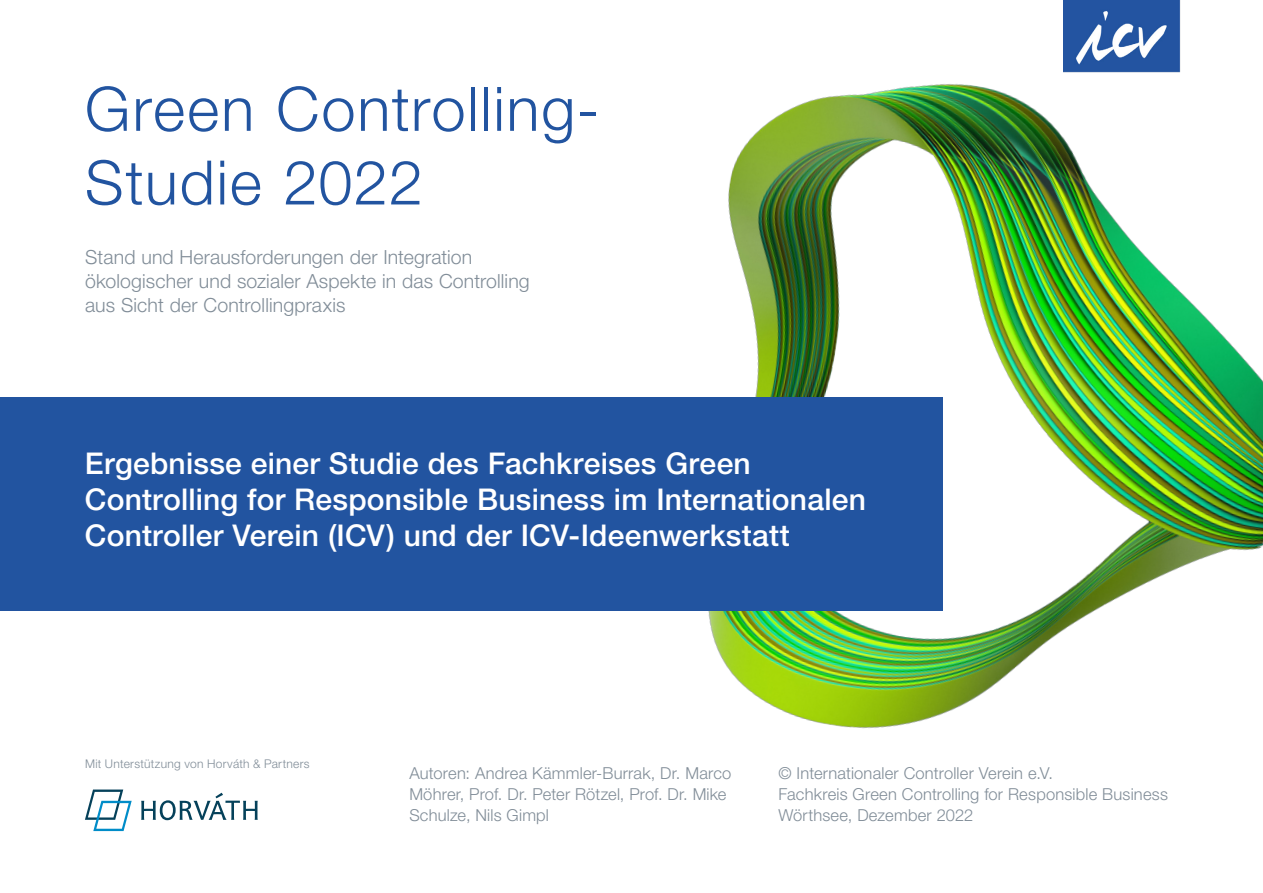
<style>
.page{position:relative;width:1263px;height:893px;background:#fff}
.page>*{position:absolute;margin:0;border:0;box-sizing:border-box;transform-origin:0 0}
.t1{font:300 61.35px/73.7px "Helvetica Neue LT Std";letter-spacing:.03em;color:#2254a0}
.t2{font:500 30px/36px "Helvetica Neue LT Pro";letter-spacing:.005em;color:#fff}
.t3{font:300 19.5px/24px "Helvetica Neue LT Pro";letter-spacing:.01em;color:#818d98}
.t4{font:300 16.5px/21px "Helvetica Neue LT Pro";letter-spacing:.01em;color:#818d98}
.t5{font:300 12px "Helvetica Neue LT Pro";letter-spacing:.025em;color:#818d98}
</style>
<div class="page">
<div style="left:1063px;top:0;width:118px;height:25px;background:#2354a1"></div>
<img style="left:708px;top:25px;width:555px;height:704px">
<svg style="left:141px;top:793px;width:117px;height:27px"></svg>
<svg style="left:85px;top:789px;width:47px;height:42px"></svg>
<div style="left:0;top:397px;width:942px;height:214px;background:#2254a0"></div>
<h1 class="t1" style="left:85px;top:71px;width:516px">Green Controlling-<br>Studie 2022</h1>
<p class="t3" style="left:85px;top:244px;width:446px">Stand und Herausforderungen der Integration ökologischer und sozialer Aspekte in das Controlling aus Sicht der Controllingpraxis</p>
<h2 class="t2" style="left:85px;top:445px;width:782px">Ergebnisse einer Studie des Fachkreises Green<br>Controlling for Responsible Business im Internationalen<br>Controller Verein (ICV) und der ICV-Ideenwerkstatt</h2>
<p class="t5" style="left:85px;top:756px;width:226px">Mit Unterstützung von Horváth &amp; Partners</p>
<p class="t4" style="left:409px;top:762px;width:323px">Autoren: Andrea Kämmler-Burrak, Dr. Marco<br>Möhrer, Prof. Dr. Peter Rötzel, Prof. Dr. Mike<br>Schulze, Nils Gimpl</p>
<p class="t4" style="left:778px;top:762px;width:391px">© Internationaler Controller Verein e.V.<br>Fachkreis Green Controlling for Responsible Business<br>Wörthsee, Dezember 2022</p>
</div>
